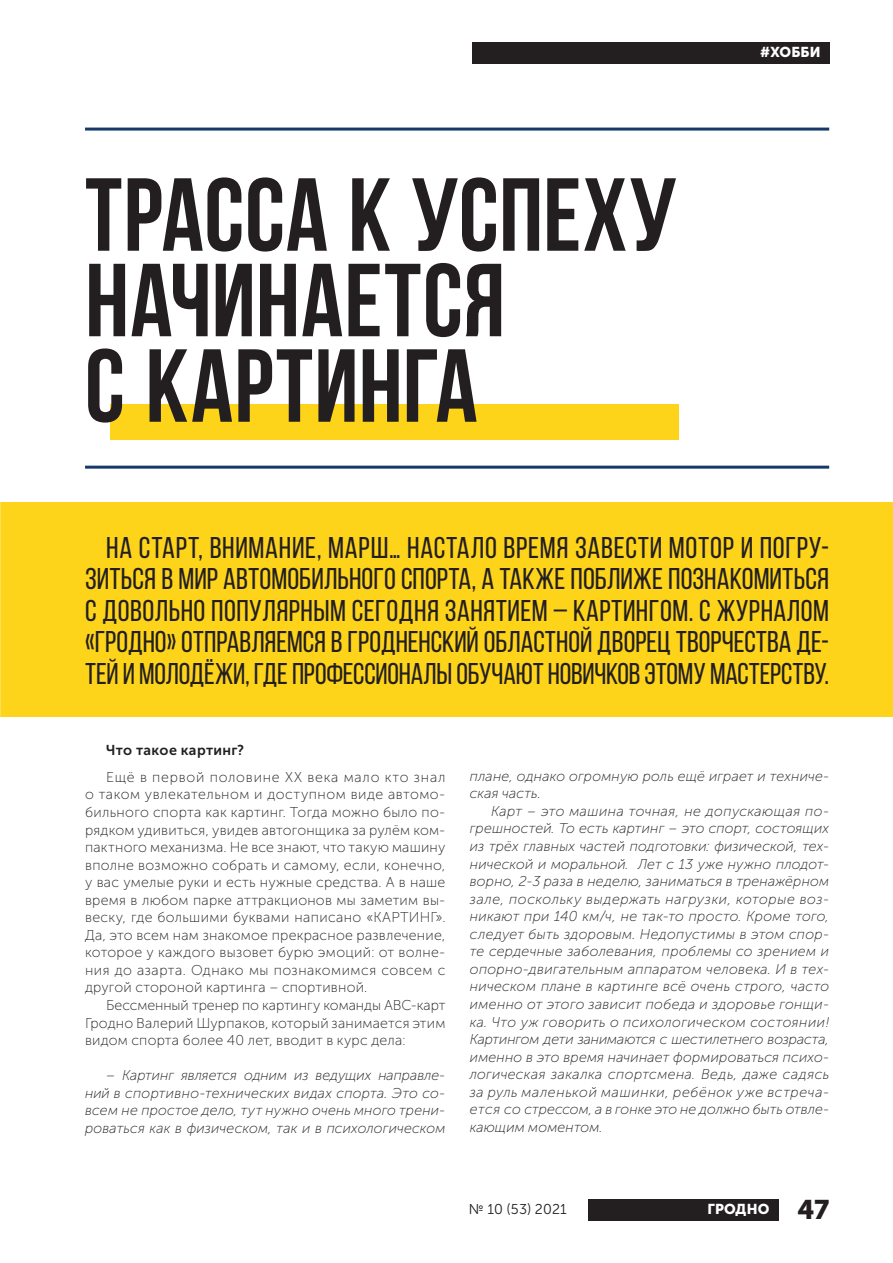
<style>
.page{position:relative;width:893px;height:1263px;background:#fff}
.page>*{position:absolute;margin:0;border:0;box-sizing:border-box;transform-origin:0 0}
.t1{font:103.5px/85.5px "Bebas Neue Cyrillic";letter-spacing:.005em;color:#231f20}
.t2{font:30px/31.5px "Bebas Neue";letter-spacing:-.005em;color:#231f20;text-align:justify}
.t3{font:italic 14.25px/17.5px "Museo Sans Cyrl 100";letter-spacing:.01em;color:#231f20;text-align:justify}
.t4{font:14.25px/17.5px "Museo Sans Cyrl 100";letter-spacing:.015em;color:#231f20;text-align:justify}
.t5{font:14.25px "Museo Sans Cyrl 700";letter-spacing:.025em;color:#231f20}
.t6{font:14.25px "Museo Sans Cyrl 900";letter-spacing:.01em;color:#fff}
.t7{font:14.25px "Museo Sans Cyrl 300";letter-spacing:.01em;color:#231f20}
.s1{font-size:26.85px;color:#231f20}
</style>
<div class="page">
<div style="left:0;top:502px;width:893px;height:214px;background:#fed41a"></div>
<div style="left:111px;top:404px;width:568px;height:36px;background:#fed41a"></div>
<hr style="left:85px;top:466px;width:744px;height:3px;background:#17396a">
<hr style="left:85px;top:128px;width:744px;height:3px;background:#17396a">
<div style="left:588px;top:1199px;width:191px;height:21px;background:#231f20"></div>
<div style="left:472px;top:43px;width:357px;height:21px;background:#231f20"></div>
<h1 class="t1" style="left:85px;top:172px;width:593px">Трасса к успеху начинается<br>с картинга</h1>
<p class="t6" style="left:760px;top:44px;width:62px">#ХОББИ</p>
<p class="t2" style="left:85px;top:531px;width:746px;text-indent:21px">На старт, внимание, марш… Настало время завести мотор и погру&shy;зиться в мир автомобильного спорта, а также поближе познакомиться с довольно популярным сегодня занятием – картингом. С журналом «Гродно» отправляемся в Гродненский областной Дворец творчества де&shy;тей и молодёжи, где профессионалы обучают новичков этому мастерству.</p>
<p class="t5" style="left:106px;top:742px;width:139px">Что такое картинг?</p>
<p class="t4" style="left:85px;top:768px;width:362px;text-indent:21px">Ещё в первой половине ХХ века мало кто знал о таком увлекательном и доступном виде автомо&shy;бильного спорта как картинг. Тогда можно было по&shy;рядком удивиться, увидев автогонщика за рулём ком&shy;пактного механизма. Не все знают, что такую машину вполне возможно собрать и самому, если, конечно, у вас умелые руки и есть нужные средства. А в наше время в любом парке аттракционов мы заметим вы&shy;веску, где большими буквами написано «КАРТИНГ».<br>Да, это всем нам знакомое прекрасное развлечение, которое у каждого вызовет бурю эмоций: от волне&shy;ния до азарта. Однако мы познакомимся совсем с другой стороной картинга – спортивной.</p>
<p class="t4" style="left:85px;top:996px;width:362px;text-indent:21px">Бессменный тренер по картингу команды АВС-карт Гродно Валерий Шурпаков, который занимается этим видом спорта более 40 лет, вводит в курс дела:</p>
<p class="t3" style="left:85px;top:1067px;width:362px;text-indent:21px">– Картинг является одним из ведущих направле&shy;ний в спортивно-технических видах спорта. Это со&shy;всем не простое дело, тут нужно очень много трени&shy;роваться как в физическом, так и в психологическом</p>
<p class="t3" style="left:470px;top:767px;width:361px">плане, однако огромную роль ещё играет и техниче&shy;ская часть.</p>
<p class="t3" style="left:470px;top:802px;width:361px;text-indent:21px">Карт – это машина точная, не допускающая по&shy;грешностей. То есть картинг – это спорт, состоящих из трёх главных частей подготовки: физической, тех&shy;нической и моральной. Лет с 13 уже нужно плодот&shy;ворно, 2-3 раза в неделю, заниматься в тренажёрном зале, поскольку выдержать нагрузки, которые воз&shy;никают при 140 км/ч, не так-то просто. Кроме того, следует быть здоровым. Недопустимы в этом спор&shy;те сердечные заболевания, проблемы со зрением и опорно-двигательным аппаратом человека. И в тех&shy;ническом плане в картинге всё очень строго, часто именно от этого зависит победа и здоровье гонщи&shy;ка. Что уж говорить о психологическом состоянии!<br>Картингом дети занимаются с шестилетнего возраста, именно в это время начинает формироваться психо&shy;логическая закалка спортсмена. Ведь, даже садясь за руль маленькой машинки, ребёнок уже встреча&shy;ется со стрессом, а в гонке это не должно быть отвле&shy;кающим моментом.</p>
<p class="t7" style="left:469px;top:1201px;width:100px">№ 10 (53) 2021</p>
<p class="t6" style="left:707px;top:1201px;width:123px">ГРОДНО <span class="s1">47</span></p>
</div>
